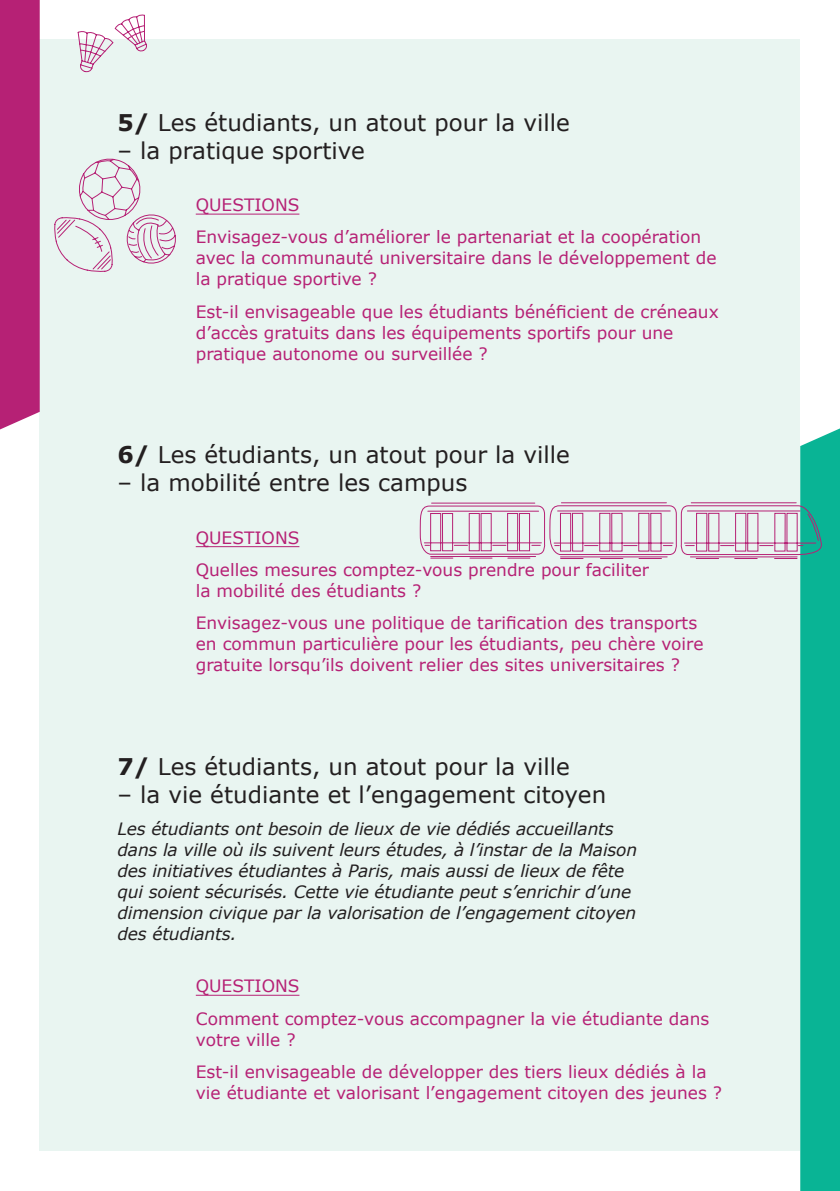
<style>
.page{position:relative;width:840px;height:1191px;background:#fff}
.page>*{position:absolute;margin:0;border:0;box-sizing:border-box;transform-origin:0 0}
.t1{font:23px "Verdana";color:#231f20}
.t2{font:17px/32.4px "Verdana";color:#b62175}
.t3{font:italic 17px/21px "Verdana";letter-spacing:-.01em;color:#231f20}
.s1{font-weight:700}
</style>
<div class="page">
<div style="left:40px;top:40px;width:759px;height:1111px;background:#e9f5f1"></div>
<div style="left:0;top:0;width:40px;height:429px;background:#b62175"></div>
<svg style="left:54px;top:158px;width:122px;height:114px"></svg>
<svg style="left:77px;top:15px;width:70px;height:57px"></svg>
<hr style="left:196px;top:214px;width:103px;height:1px;background:#b62175">
<hr style="left:196px;top:546px;width:103px;height:1px;background:#b62175">
<hr style="left:196px;top:994px;width:103px;height:1px;background:#b62175">
<svg style="left:419px;top:428px;width:420px;height:763px"></svg>
<h1 class="t1" style="left:117px;top:108px;width:453px"><span class="s1">5/</span> Les étudiants, un atout pour la ville</h1>
<h1 class="t1" style="left:117px;top:136px;width:249px">– la pratique sportive</h1>
<p class="t2" style="left:196px;top:189px;width:507px">QUESTIONS<br>Envisagez-vous d’améliorer le partenariat et la coopération</p>
<p class="t2" style="left:196px;top:248px;width:522px;line-height:21px">avec la communauté universitaire dans le développement de la pratique sportive ?</p>
<p class="t2" style="left:196px;top:301px;width:524px;line-height:21px">Est-il envisageable que les étudiants bénéficient de créneaux d’accès gratuits dans les équipements sportifs pour une pratique autonome ou surveillée ?</p>
<h1 class="t1" style="left:117px;top:440px;width:453px"><span class="s1">6/</span> Les étudiants, un atout pour la ville</h1>
<h1 class="t1" style="left:117px;top:468px;width:351px">– la mobilité entre les campus</h1>
<p class="t2" style="left:196px;top:521px;width:454px">QUESTIONS<br>Quelles mesures comptez-vous prendre pour faciliter</p>
<p class="t2" style="left:196px;top:575px;width:502px">la mobilité des étudiants ?<br>Envisagez-vous une politique de tarification des transports</p>
<p class="t2" style="left:196px;top:634px;width:509px;line-height:21px">en commun particulière pour les étudiants, peu chère voire gratuite lorsqu’ils doivent relier des sites universitaires ?</p>
<h1 class="t1" style="left:117px;top:751px;width:453px"><span class="s1">7/</span> Les étudiants, un atout pour la ville</h1>
<h1 class="t1" style="left:117px;top:779px;width:490px">– la vie étudiante et l’engagement citoyen</h1>
<p class="t3" style="left:117px;top:818px;width:520px">Les étudiants ont besoin de lieux de vie dédiés accueillants dans la ville où ils suivent leurs études, à l’instar de la Maison des initiatives étudiantes à Paris, mais aussi de lieux de fête qui soient sécurisés. Cette vie étudiante peut s’enrichir d’une dimension civique par la valorisation de l’engagement citoyen des étudiants.</p>
<p class="t2" style="left:196px;top:970px;width:515px">QUESTIONS<br>Comment comptez-vous accompagner la vie étudiante dans</p>
<p class="t2" style="left:196px;top:1023px;width:512px">votre ville ?<br>Est-il envisageable de développer des tiers lieux dédiés à la</p>
<p class="t2" style="left:196px;top:1076px;width:527px">vie étudiante et valorisant l’engagement citoyen des jeunes ?</p>
</div>
